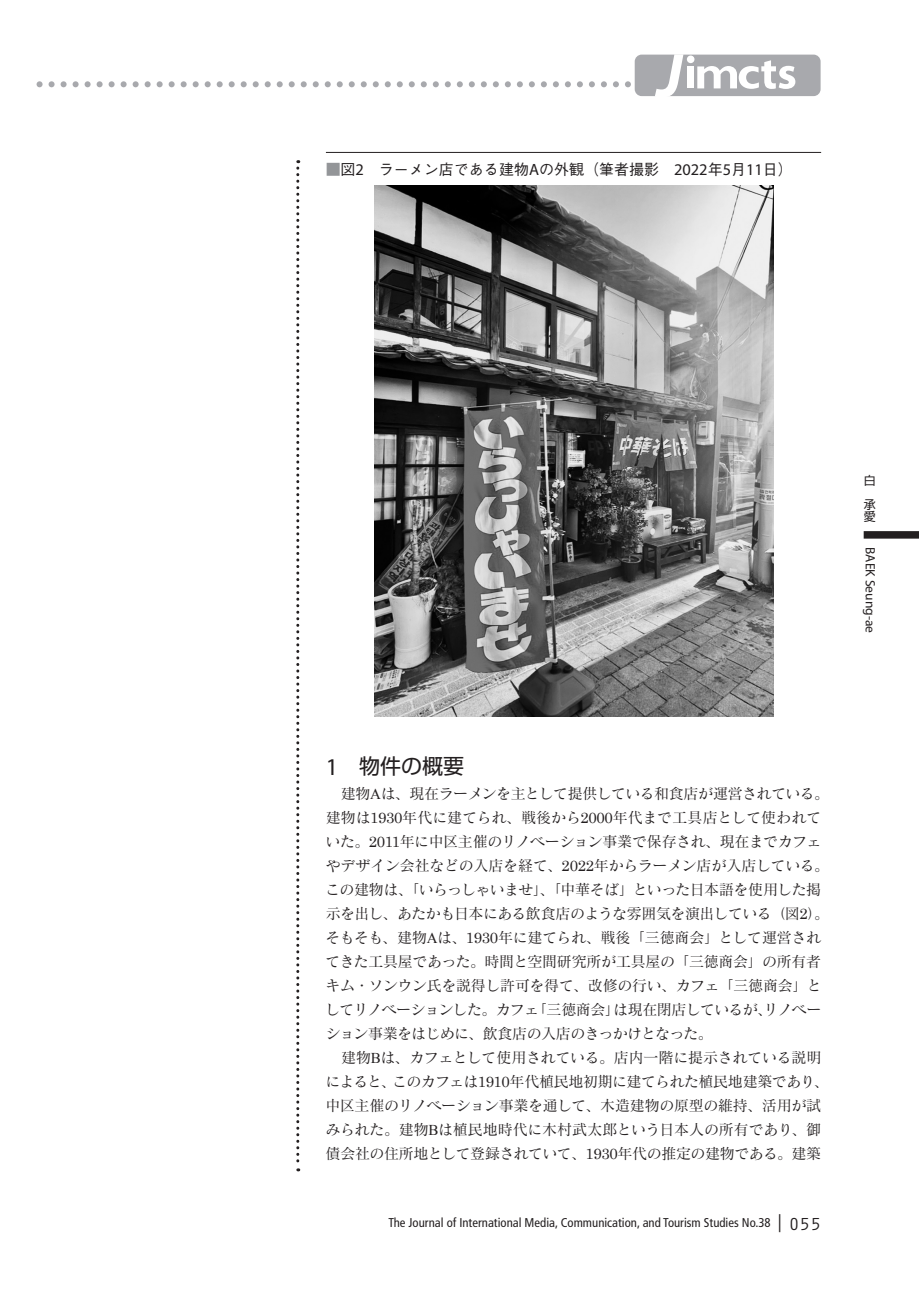
<style>
.page{position:relative;width:919px;height:1289px;background:#fff}
.page>*{position:absolute;margin:0;border:0;box-sizing:border-box;transform-origin:0 0}
.t1{font:21px "Shin Go Pr 6";color:#231f20}
.t2{font:15px/24px "Matisse Pro M";letter-spacing:-.025em;color:#231f20}
.t3{font:500 15px "Gothic BBB Pr 6";color:#231f20}
.t4{font:13.5px "Myriad Pro";color:#231f20}
.t5{font:condensed 12.75px "Frutiger LT Std";color:#231f20}
.t6{font:12px/24px "Shin Go Pro";color:#231f20}
.s1{color:#939598}
.s2{font-family:"Myriad Pro";font-weight:400;font-size:16.35px}
.s3{font-family:"Myriad Pro";font-size:24.15px}
.s4{font-family:"Times New Roman"}
.s5{font-family:"Century"}
.s6{font-family:"Shin Go Pro";font-stretch:normal;font-size:18px}
.s7{font-family:"Oracle";font-stretch:normal;font-size:18px}
</style>
<div class="page">
<div style="left:634px;top:55px;width:186px;height:41px;background:#a8a9ad;border-radius:7px"></div>
<div style="left:687px;top:66px;width:7px;height:22px;background:#fff"></div>
<div style="left:686px;top:55px;width:8px;height:8px;background:#fff;border-radius:50%"></div>
<svg style="left:654px;top:54px;width:29px;height:42px"></svg>
<svg style="left:697px;top:60px;width:98px;height:29px"></svg>
<svg style="left:625px;top:81px;width:6px;height:6px"></svg>
<svg style="left:613px;top:81px;width:6px;height:6px"></svg>
<svg style="left:601px;top:81px;width:6px;height:6px"></svg>
<svg style="left:589px;top:81px;width:6px;height:6px"></svg>
<svg style="left:577px;top:81px;width:6px;height:6px"></svg>
<svg style="left:565px;top:81px;width:6px;height:6px"></svg>
<svg style="left:553px;top:81px;width:6px;height:6px"></svg>
<svg style="left:541px;top:81px;width:6px;height:6px"></svg>
<svg style="left:529px;top:81px;width:6px;height:6px"></svg>
<svg style="left:517px;top:81px;width:6px;height:6px"></svg>
<svg style="left:505px;top:81px;width:6px;height:6px"></svg>
<svg style="left:493px;top:81px;width:6px;height:6px"></svg>
<svg style="left:481px;top:81px;width:6px;height:6px"></svg>
<svg style="left:469px;top:81px;width:6px;height:6px"></svg>
<svg style="left:457px;top:81px;width:6px;height:6px"></svg>
<svg style="left:445px;top:81px;width:6px;height:6px"></svg>
<svg style="left:433px;top:81px;width:6px;height:6px"></svg>
<svg style="left:421px;top:81px;width:6px;height:6px"></svg>
<svg style="left:409px;top:81px;width:6px;height:6px"></svg>
<svg style="left:397px;top:81px;width:6px;height:6px"></svg>
<svg style="left:385px;top:81px;width:6px;height:6px"></svg>
<svg style="left:373px;top:81px;width:6px;height:6px"></svg>
<svg style="left:361px;top:81px;width:6px;height:6px"></svg>
<svg style="left:349px;top:81px;width:6px;height:6px"></svg>
<svg style="left:337px;top:81px;width:6px;height:6px"></svg>
<svg style="left:325px;top:81px;width:6px;height:6px"></svg>
<svg style="left:313px;top:81px;width:6px;height:6px"></svg>
<svg style="left:301px;top:81px;width:6px;height:6px"></svg>
<svg style="left:289px;top:81px;width:6px;height:6px"></svg>
<svg style="left:277px;top:81px;width:6px;height:6px"></svg>
<svg style="left:265px;top:81px;width:6px;height:6px"></svg>
<svg style="left:253px;top:81px;width:6px;height:6px"></svg>
<svg style="left:241px;top:81px;width:6px;height:6px"></svg>
<svg style="left:229px;top:81px;width:6px;height:6px"></svg>
<svg style="left:217px;top:81px;width:6px;height:6px"></svg>
<svg style="left:205px;top:81px;width:6px;height:6px"></svg>
<svg style="left:193px;top:81px;width:6px;height:6px"></svg>
<svg style="left:181px;top:81px;width:6px;height:6px"></svg>
<svg style="left:169px;top:81px;width:6px;height:6px"></svg>
<svg style="left:157px;top:81px;width:6px;height:6px"></svg>
<svg style="left:145px;top:81px;width:6px;height:6px"></svg>
<svg style="left:133px;top:81px;width:6px;height:6px"></svg>
<svg style="left:121px;top:81px;width:6px;height:6px"></svg>
<svg style="left:109px;top:81px;width:6px;height:6px"></svg>
<svg style="left:97px;top:81px;width:6px;height:6px"></svg>
<svg style="left:85px;top:81px;width:6px;height:6px"></svg>
<svg style="left:73px;top:81px;width:6px;height:6px"></svg>
<svg style="left:61px;top:81px;width:6px;height:6px"></svg>
<svg style="left:49px;top:81px;width:6px;height:6px"></svg>
<svg style="left:37px;top:81px;width:6px;height:6px"></svg>
<svg style="left:296px;top:160px;width:3px;height:1011px"></svg>
<div style="left:863px;top:531px;width:55px;height:7px;background:#231f20"></div>
<hr style="left:326px;top:152px;width:495px;height:1px;background:#231f20">
<img style="left:374px;top:185px;width:399px;height:531px">
<p class="t3" style="left:326px;top:157px;width:468px"><span class="s1">■</span>図<span class="s2">2</span>　ラーメン店である建物<span class="s2">A</span>の外観（筆者撮影　<span class="s2">2022</span>年<span class="s2">5</span>月<span class="s2">11</span>日）</p>
<p class="t6" style="left:863px;top:467px;width:13px">白承</p>
<p class="t6" style="left:863px;top:503px;width:13px">愛</p>
<p class="t4" style="left:878px;top:547px;width:87px;rotate:90deg">BAEK Seung-ae</p>
<h1 class="t1" style="left:326px;top:749px;width:140px"><span class="s3">1</span>　物件の概要</h1>
<p class="t2" style="left:325px;top:781px;width:505px">　建物<span class="s4">A</span>は、現在ラーメンを主として提供している和食店が運営されている。建物は<span class="s5">1930</span>年代に建てられ、戦後から<span class="s5">2000</span>年代まで工具店として使われていた。<span class="s5">2011</span>年に中区主催のリノベーション事業で保存され、現在までカフェやデザイン会社などの入店を経て、<span class="s5">2022</span>年からラーメン店が入店している。この建物は、「いらっしゃいませ」、「中華そば」といった日本語を使用した掲示を出し、あたかも日本にある飲食店のような雰囲気を演出している（図<span class="s5">2</span>）。そもそも、建物<span class="s4">A</span>は、<span class="s5">1930</span>年に建てられ、戦後「三徳商会」として運営されてきた工具屋であった。時間と空間研究所が工具屋の「三徳商会」の所有者キム・ソンウン氏を説得し許可を得て、改修の行い、カフェ「三徳商会」としてリノベーションした。カフェ「三徳商会」は現在閉店しているが、リノベーション事業をはじめに、飲食店の入店のきっかけとなった。<br>　建物<span class="s4">B</span>は、カフェとして使用されている。店内一階に提示されている説明によると、このカフェは<span class="s5">1910</span>年代植民地初期に建てられた植民地建築であり、中区主催のリノベーション事業を通して、木造建物の原型の維持、活用が試みられた。建物<span class="s4">B</span>は植民地時代に木村武太郎という日本人の所有であり、御債会社の住所地として登録されていて、<span class="s5">1930</span>年代の推定の建物である。建築</p>
<p class="t5" style="left:388px;top:1215px;width:434px">The Journal of International Media, Communication, and Tourism Studies No.38<span class="s6">｜</span><span class="s7">055</span></p>
</div>
